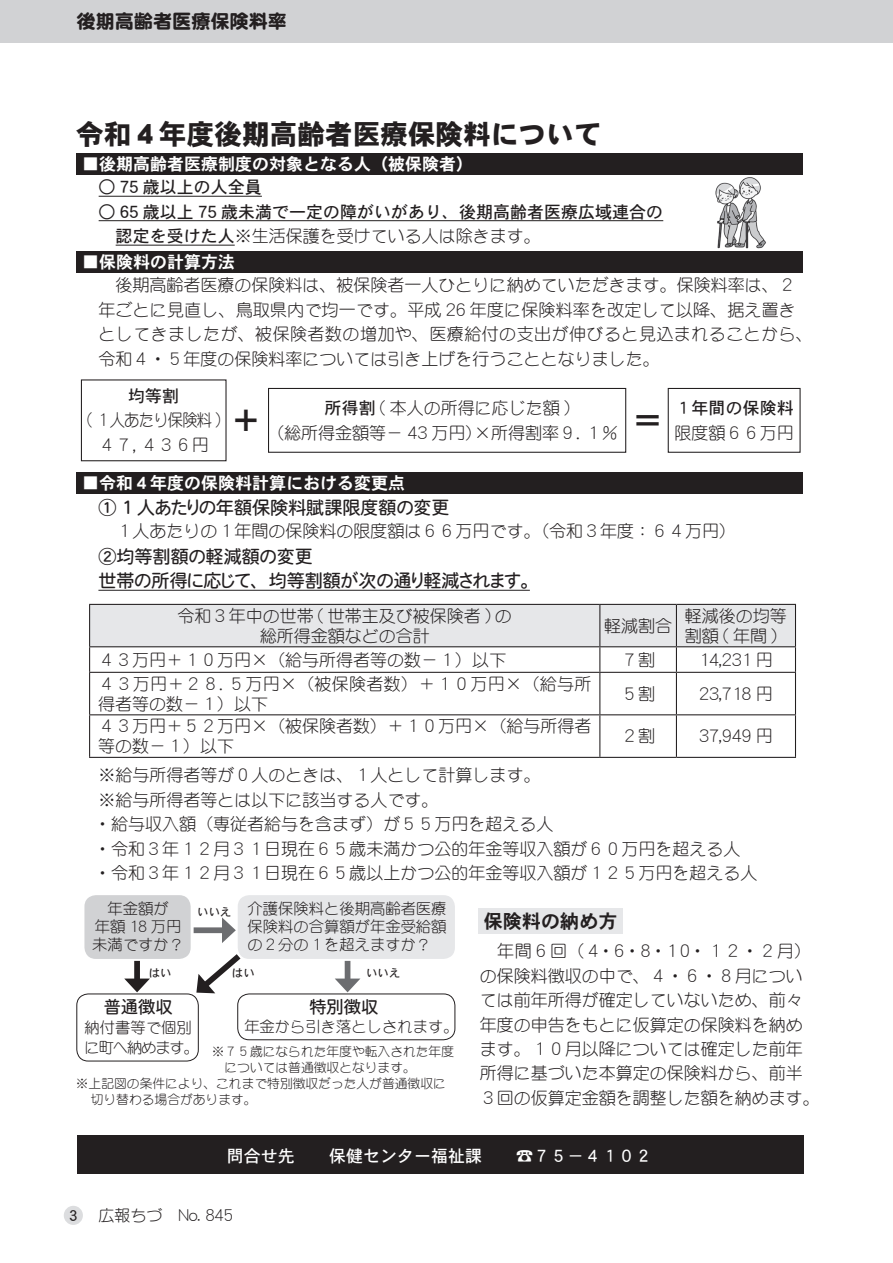
<style>
.page{position:relative;width:893px;height:1263px;background:#fff}
.page>*{position:absolute;margin:0;border:0;box-sizing:border-box;transform-origin:0 0}
.t1{font:29.7px "DFHS Gothic W9 WINP RKSJ H";color:#231f20}
.t2{font:27.6px "DFHS Gothic W9 WINP RKSJ H";color:#231f20}
.t3{font:19.2px "DF Maru Gothic SB WINP RKSJ H";color:#231f20}
.t4{font:19.2px "DFHS Gothic W7 WINP RKSJ H";color:#231f20}
.t5{font:18px/24.5px "DFHS Maru Gothic W4 WING RKSJ H";color:#231f20}
.t6{font:17.25px "DFHS Maru Gothic W4 WING RKSJ H";color:#231f20}
.t7{font:16.95px/24.5px "DF Maru Gothic Lt WINP RKSJ H";color:#231f20}
.t8{font:16.95px "DFHS Gothic W5 WINP RKSJ H";color:#231f20}
.t9{font:16.95px "DFHS Gothic W7 WINP RKSJ H";color:#fff}
.t10{font:16.95px/20.2px "DF Maru Gothic Lt WINP RKSJ H";letter-spacing:.02em;color:#231f20}
.t11{font:16.95px "DFHS Gothic W5 WINP RKSJ H";color:#fff}
.t12{font:16.95px/24.5px "DF Maru Gothic Lt WINP RKSJ H";letter-spacing:-.05em;color:#231f20;text-align:center;scale:.9 1}
.t13{font:15.9px "DF Maru Gothic Lt WINP RKSJ H";color:#231f20}
.t14{font:15.3px/18.1px "DF Maru Gothic Lt WINP RKSJ H";color:#231f20}
.t15{font:15.3px/20.2px "DF Maru Gothic Lt WINP RKSJ H";letter-spacing:-.035em;color:#231f20}
.t16{font:14.85px "DFHS Gothic W5 WINP RKSJ H";color:#231f20}
.t17{font:12.75px/15.9px "DF Maru Gothic Lt WINP RKSJ H";color:#231f20}
.t18{font:11.55px "DFHS Gothic W5 WINP RKSJ H";color:#231f20}
.s1{font-family:"DFHS Gothic W5 WINP RKSJ H"}
.s2{font-family:"Koz Min Pro"}
</style>
<div class="page">
<div style="left:64px;top:1206px;width:19px;height:19px;background:#dcdddf;border-radius:50%"></div>
<div style="left:0;top:0;width:893px;height:43px;background:#d1d2d4"></div>
<div style="left:77px;top:1135px;width:727px;height:38px;background:#231f20"></div>
<hr style="left:99px;top:196px;width:163px;height:1px;background:#231f20">
<hr style="left:99px;top:220px;width:564px;height:1px;background:#231f20">
<hr style="left:116px;top:245px;width:119px;height:1px;background:#231f20">
<hr style="left:98px;top:590px;width:432px;height:1px;background:#231f20">
<div style="left:478px;top:908px;width:145px;height:25px;background:#e6e7e9"></div>
<div style="left:84px;top:895px;width:107px;height:64px;background:#d1d2d4;border-radius:11px"></div>
<div style="left:238px;top:895px;width:217px;height:64px;background:#e6e7e9;border-radius:11px"></div>
<div style="left:76px;top:993px;width:123px;height:68px;border:1px solid #231f20;border-radius:11px"></div>
<div style="left:237px;top:993px;width:218px;height:47px;border:1px solid #231f20;border-radius:11px"></div>
<div style="left:134px;top:961px;width:6px;height:23px;background:#231f20"></div>
<svg style="left:124px;top:978px;width:26px;height:14px"></svg>
<svg style="left:195px;top:917px;width:52px;height:78px"></svg>
<div style="left:345px;top:961px;width:5px;height:23px;background:#6c6d70"></div>
<svg style="left:335px;top:978px;width:25px;height:14px"></svg>
<div style="left:77px;top:153px;width:726px;height:21px;background:#231f20"></div>
<div style="left:77px;top:251px;width:726px;height:21px;background:#231f20"></div>
<div style="left:77px;top:472px;width:726px;height:21px;background:#231f20"></div>
<div style="left:81px;top:379px;width:146px;height:82px;border:1px solid #231f20"></div>
<div style="left:268px;top:388px;width:358px;height:65px;border:1px solid #231f20"></div>
<div style="left:668px;top:388px;width:133px;height:65px;border:1px solid #231f20"></div>
<svg style="left:89px;top:604px;width:707px;height:68px"></svg>
<hr style="left:89px;top:672px;width:511px;height:1px;background:#231f20">
<hr style="left:89px;top:673px;width:1px;height:41px;background:#231f20">
<hr style="left:600px;top:672px;width:76px;height:1px;background:#231f20">
<hr style="left:599px;top:673px;width:1px;height:41px;background:#231f20">
<hr style="left:676px;top:672px;width:120px;height:1px;background:#231f20">
<hr style="left:676px;top:673px;width:1px;height:41px;background:#231f20">
<hr style="left:795px;top:673px;width:1px;height:41px;background:#231f20">
<hr style="left:89px;top:714px;width:511px;height:1px;background:#231f20">
<hr style="left:89px;top:715px;width:1px;height:42px;background:#231f20">
<hr style="left:600px;top:714px;width:76px;height:1px;background:#231f20">
<hr style="left:599px;top:715px;width:1px;height:42px;background:#231f20">
<hr style="left:676px;top:714px;width:120px;height:1px;background:#231f20">
<hr style="left:676px;top:715px;width:1px;height:42px;background:#231f20">
<hr style="left:795px;top:715px;width:1px;height:42px;background:#231f20">
<hr style="left:89px;top:757px;width:511px;height:1px;background:#231f20">
<hr style="left:600px;top:757px;width:76px;height:1px;background:#231f20">
<hr style="left:676px;top:757px;width:120px;height:1px;background:#231f20">
<img style="left:715px;top:177px;width:51px;height:72px">
<p class="t3" style="left:77px;top:12px;width:212px">後期高齢者医療保険料率</p>
<h2 class="t2" style="left:76px;top:121px;width:527px">令和４年度後期高齢者医療保険料について</h2>
<p class="t9" style="left:82px;top:155px;width:393px">■後期高齢者医療制度の対象となる人（被保険者）</p>
<p class="t8" style="left:99px;top:179px;width:165px">○ 75 歳以上の人全員</p>
<p class="t8" style="left:99px;top:203px;width:566px">○ 65 歳以上 75 歳未満で一定の障がいがあり、後期高齢者医療広域連合の</p>
<p class="t7" style="left:116px;top:224px;width:427px"><span class="s1">認定を受けた人</span>※生活保護を受けている人は除きます。</p>
<p class="t9" style="left:82px;top:253px;width:155px">■保険料の計算方法</p>
<p class="t7" style="left:98px;top:274px;width:716px">　後期高齢者医療の保険料は、被保険者一人ひとりに納めていただきます。保険料率は、２年ごとに見直し、鳥取県内で均一です。平成 26 年度に保険料率を改定して以降、据え置きとしてきましたが、被保険者数の増加や、医療給付の支出が伸びると見込まれることから、令和４・５年度の保険料率については引き上げを行うこととなりました。</p>
<p class="t8" style="left:128px;top:387px;width:53px">均等割</p>
<p class="t12" style="left:87px;top:409px;width:149px">( １人あたり保険料 )<br>４７，４３６円</p>
<p class="t7" style="left:267px;top:396px;width:353px;text-align:center"><span class="s1">所得割</span> ( 本人の所得に応じた額 )<br>（総所得金額等－ 43 万円）×所得割率９．１％</p>
<p class="t8" style="left:675px;top:400px;width:121px">１年間の保険料</p>
<h1 class="t1" style="left:231px;top:406px;width:31px">＋</h1>
<p class="t7" style="left:633px;top:421px;width:162px"><sup>＝</sup> 限度額６６万円</p>
<p class="t9" style="left:82px;top:474px;width:325px">■令和４年度の保険料計算における変更点</p>
<p class="t5" style="left:98px;top:496px;width:353px">① 1 人あたりの年額保険料賦課限度額の変更</p>
<p class="t7" style="left:98px;top:520px;width:639px">　１人あたりの１年間の保険料の限度額は６６万円です。（令和３年度：６４万円）</p>
<p class="t5" style="left:98px;top:545px;width:433px">②均等割額の軽減額の変更<br>世帯の所得に応じて、均等割額が次の通り軽減されます。</p>
<p class="t7" style="left:178px;top:606px;width:336px;line-height:20.2px;text-align:center">令和３年中の世帯 ( 世帯主及び被保険者 ) の総所得金額などの合計</p>
<p class="t7" style="left:604px;top:614px;width:70px">軽減割合</p>
<p class="t7" style="left:685px;top:606px;width:104px;line-height:20.2px">軽減後の均等割額(年間)</p>
<p class="t7" style="left:98px;top:648px;width:410px">４３万円＋１０万円×（給与所得者等の数－１）以下</p>
<p class="t7" style="left:621px;top:648px;width:36px">７割</p>
<p class="t7" style="left:699px;top:648px;width:75px">14,231 円</p>
<p class="t10" style="left:98px;top:674px;width:495px">４３万円＋２８．５万円×（被保険者数）＋１０万円×（給与所得者等の数－１）以下</p>
<p class="t7" style="left:621px;top:682px;width:36px">５割</p>
<p class="t7" style="left:699px;top:682px;width:75px">23,718 円</p>
<p class="t7" style="left:98px;top:716px;width:495px;line-height:20.2px">４３万円＋５２万円×（被保険者数）＋１０万円×（給与所得者等の数－１）以下</p>
<p class="t7" style="left:621px;top:724px;width:36px">２割</p>
<p class="t7" style="left:699px;top:724px;width:75px">37,949 円</p>
<p class="t7" style="left:94px;top:763px;width:665px">※給与所得者等が０人のときは、１人として計算します。<br>※給与所得者等とは以下に該当する人です。<br>・給与収入額（専従者給与を含まず）が５５万円を超える人<br>・令和３年１２月３１日現在６５歳未満かつ公的年金等収入額が６０万円を超える人・令和３年１２月３１日現在６５歳以上かつ公的年金等収入額が１２５万円を超える人</p>
<p class="t14" style="left:108px;top:900px;width:63px">年金額が</p>
<p class="t18" style="left:197px;top:906px;width:36px">いいえ</p>
<p class="t14" style="left:92px;top:918px;width:93px">年額 18 万円未満ですか？</p>
<p class="t14" style="left:248px;top:900px;width:200px;text-align:justify">介護保険料と後期高齢者医療保険料の合算額が年金受給額の２分の１を超えますか？</p>
<p class="t18" style="left:149px;top:967px;width:24px">はい</p>
<p class="t18" style="left:232px;top:967px;width:24px">はい</p>
<p class="t18" style="left:366px;top:967px;width:36px">いいえ</p>
<p class="t6" style="left:104px;top:998px;width:70px">普通徴収</p>
<p class="t15" style="left:85px;top:1018px;width:116px">納付書等で個別に町へ納めます。</p>
<p class="t6" style="left:309px;top:998px;width:70px">特別徴収</p>
<p class="t14" style="left:244px;top:1018px;width:216px">年金から引き落としされます。</p>
<p class="t17" style="left:225px;top:1044px;width:231px;text-indent:-13px">※７５歳になられた年度や転入された年度については普通徴収となります。</p>
<p class="t17" style="left:91px;top:1076px;width:357px;text-indent:-15px">※上記図の条件により、これまで特別徴収だった人が普通徴収に切り替わる場合があります。</p>
<p class="t4" style="left:484px;top:911px;width:135px">保険料の納め方</p>
<p class="t7" style="left:480px;top:939px;width:342px">　年間６回（４・６・８・１０・１２・２月）の保険料徴収の中で、４・６・８月については前年所得が確定していないため、前々年度の申告をもとに仮算定の保険料を納めます。１０月以降については確定した前年所得に基づいた本算定の保険料から、前半<br>３回の仮算定金額を調整した額を納めます。</p>
<p class="t11" style="left:227px;top:1147px;width:427px">問合せ先　　保健センター福祉課　　<span class="s2">☎</span>７５－４１０２</p>
<p class="t16" style="left:69px;top:1208px;width:10px">3</p>
<p class="t13" style="left:99px;top:1208px;width:136px">広報ちづ　No. 845</p>
</div>
